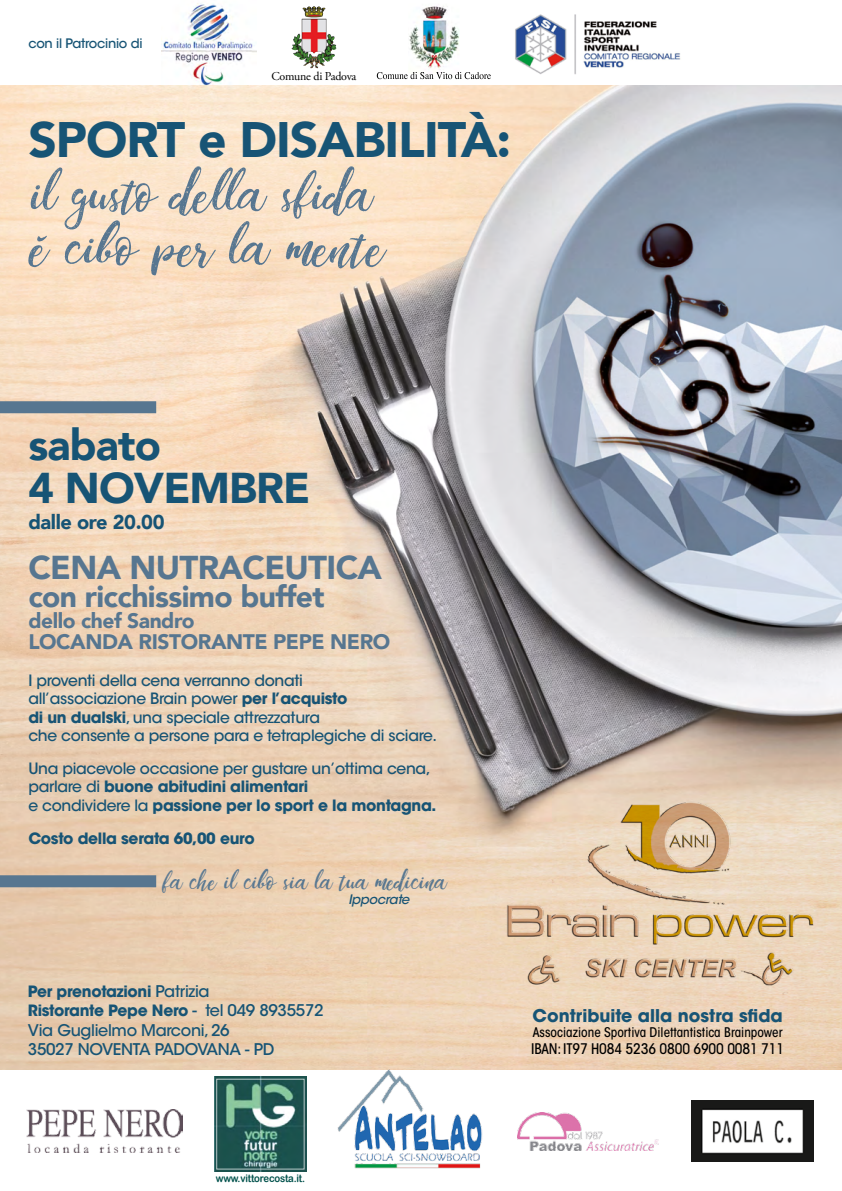
<style>
.page{position:relative;width:842px;height:1191px;background:#fff}
.page>*{position:absolute;margin:0;border:0;box-sizing:border-box;transform-origin:0 0}
.t1{font:60.2px "Dandeleon Vintage Demo";color:#577690;scale:.96 1}
.t2{font:60.2px "Dandeleon Vintage Demo";color:#577690}
.t3{font:900 49.7px "Avenir";letter-spacing:-.02em;color:#175475}
.t4{font:900 43px "Avenir";letter-spacing:-.02em;color:#175475}
.t5{font:900 33px "Avenir";letter-spacing:-.02em;color:#577690}
.t6{font:900 30px "Avenir";letter-spacing:-.02em;color:#577690}
.t7{font:28px "Dandeleon Vintage Demo";color:#577690;scale:.95 1}
.t8{font:900 21px "Avenir";letter-spacing:-.02em;color:#577690}
.t9{font:900 20px "Avenir";letter-spacing:-.02em;color:#175475}
.t10{font:700 17.5px "ITC Avant Garde Std";color:#175475}
.t11{font:500 16px "ITC Avant Garde Std";letter-spacing:-.02em;color:#175475}
.t12{font:500 15.5px/18.5px "ITC Avant Garde Std";letter-spacing:-.02em;color:#175475}
.t13{font:700 15.5px "ITC Avant Garde Std";letter-spacing:-.02em;color:#175475}
.t14{font:500 condensed 14.5px "ITC Avant Garde Std";letter-spacing:-.01em;color:#000}
.t15{font:500 condensed 13.2px "ITC Avant Garde Std";color:#000}
.t16{font:500 13px "ITC Avant Garde Std";letter-spacing:-.02em;color:#175475}
.t17{font:italic 500 13px "ITC Avant Garde Std";letter-spacing:-.02em;color:#175475}
.t18{font:12px "Adobe Garamond Pro";letter-spacing:-.02em;color:#000}
.t19{font:10.6px "Arial Rounded MT Bold";letter-spacing:-.02em;color:#00514b;scale:.9 1}
.s1{font-weight:700}
.s2{font-weight:500}
.s3{font-weight:500;font-size:16px}
</style>
<div class="page">
<img style="left:0;top:85px;width:842px;height:984px">
<svg style="left:37px;top:236px;width:10px;height:6px"></svg>
<img style="left:490px;top:788px;width:336px;height:212px">
<img style="left:27px;top:1109px;width:155px;height:43px">
<img style="left:334px;top:1061px;width:151px;height:108px">
<img style="left:215px;top:1076px;width:91px;height:95px">
<img style="left:517px;top:1112px;width:142px;height:38px">
<img style="left:691px;top:1101px;width:123px;height:60px">
<img style="left:161px;top:3px;width:96px;height:86px">
<img style="left:515px;top:14px;width:166px;height:61px">
<div style="left:0;top:401px;width:156px;height:12px;background:#577690"></div>
<div style="left:0;top:875px;width:156px;height:12px;background:#577690"></div>
<img style="left:409px;top:6px;width:50px;height:64px">
<svg style="left:371px;top:72px;width:129px;height:15px"></svg>
<img style="left:302px;top:6px;width:23px;height:12px">
<p class="t16" style="left:28px;top:35px;width:116px">con il Patrocinio di</p>
<p class="t18" style="left:271px;top:69px;width:87px">Comune di Padova</p>
<p class="t3" style="left:28px;top:98px;width:484px">SPORT e DISABILITÀ:</p>
<p class="t1" style="left:30px;top:158px;width:357px">il gusto della sfida</p>
<p class="t2" style="left:30px;top:211px;width:355px">e cibo per la mente</p>
<p class="t4" style="left:28px;top:408px;width:134px">sabato</p>
<p class="t4" style="left:28px;top:451px;width:284px">4 NOVEMBRE</p>
<p class="t9" style="left:28px;top:504px;width:138px">dalle ore 20.00</p>
<p class="t5" style="left:28px;top:539px;width:355px">CENA NUTRACEUTICA</p>
<p class="t6" style="left:28px;top:570px;width:298px">con ricchissimo buffet</p>
<p class="t8" style="left:28px;top:602px;width:168px">dello chef Sandro</p>
<p class="t8" style="left:28px;top:623px;width:363px">LOCANDA RISTORANTE PEPE NERO</p>
<p class="t12" style="left:28px;top:671px;width:276px">I proventi della cena verranno donati</p>
<p class="t12" style="left:28px;top:689px;width:321px">all’associazione Brain power <span class="s1">per l’acquisto</span></p>
<p class="t12" style="left:28px;top:708px;width:293px"><span class="s1">di un dualski</span>, una speciale attrezzatura</p>
<p class="t12" style="left:28px;top:726px;width:410px">che consente a persone para e tetraplegiche di sciare.</p>
<p class="t12" style="left:28px;top:759px;width:404px">Una piacevole occasione per gustare un’ottima cena, parlare di <span class="s1">buone abitudini alimentari</span></p>
<p class="t13" style="left:28px;top:795px;width:410px"><span class="s2">e condividere la</span> passione per lo sport e la montagna.</p>
<p class="t13" style="left:28px;top:827px;width:228px">Costo della serata 60,00 euro</p>
<p class="t7" style="left:163px;top:864px;width:300px">fa che il cibo sia la tua medicina</p>
<p class="t17" style="left:348px;top:891px;width:63px">Ippocrate</p>
<p class="t13" style="left:28px;top:981px;width:183px">Per prenotazioni <span class="s3">Patrizia</span></p>
<p class="t13" style="left:28px;top:1000px;width:297px">Ristorante Pepe Nero <span class="s3">- tel 049 8935572</span></p>
<p class="t11" style="left:28px;top:1019px;width:203px">Via Guglielmo Marconi, 26</p>
<p class="t11" style="left:28px;top:1039px;width:248px">35027 NOVENTA PADOVANA - PD</p>
<p class="t19" style="left:216px;top:1172px;width:101px">www.vittorecosta.it.</p>
<p class="t10" style="left:532px;top:1004px;width:252px">Contribuite alla nostra sfida</p>
<p class="t15" style="left:533px;top:1024px;width:251px">Associazione Sportiva Dilettantistica Brainpower</p>
<p class="t14" style="left:531px;top:1039px;width:254px">IBAN: IT97 H084 5236 0800 6900 0081 711</p>
</div>
